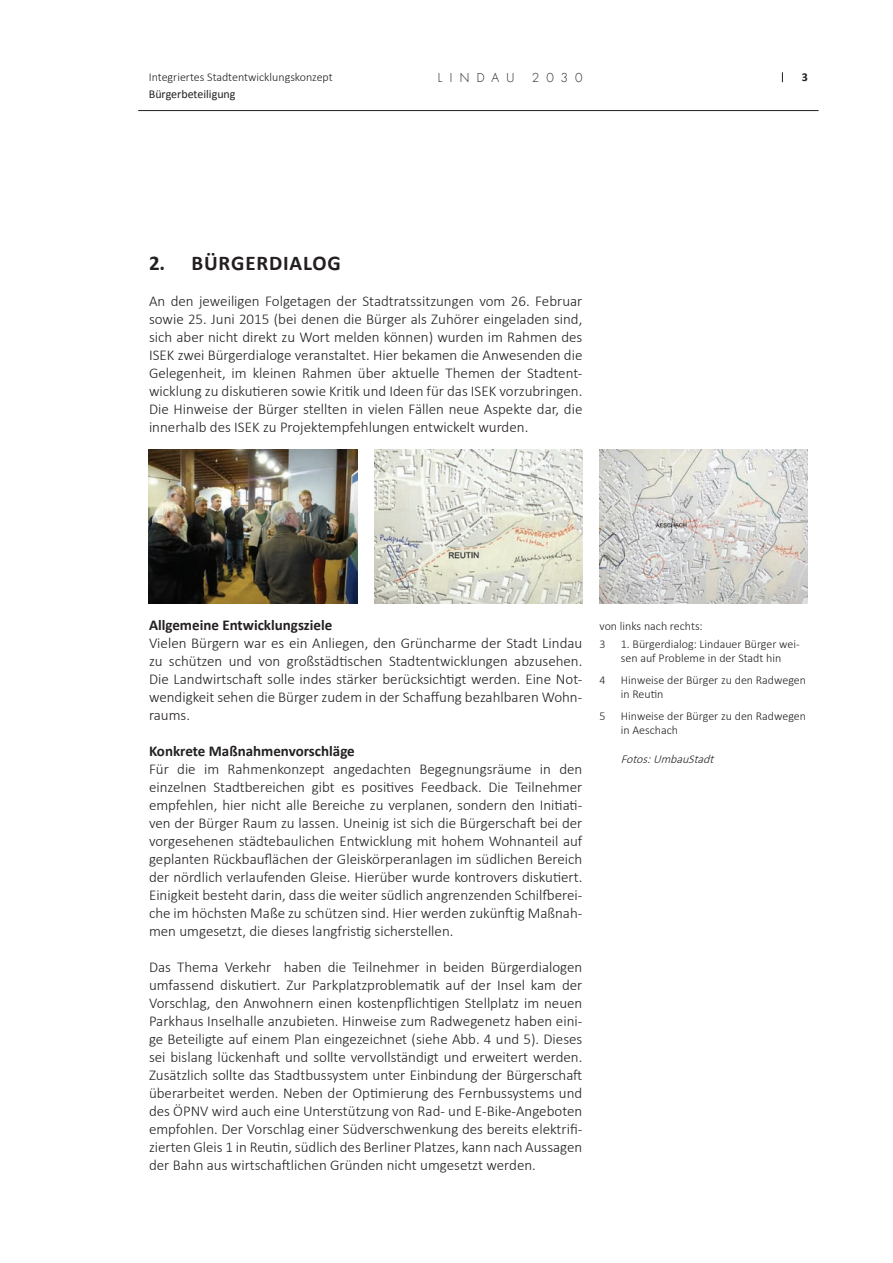
<style>
.page{position:relative;width:893px;height:1263px;background:#fff}
.page>*{position:absolute;margin:0;border:0;box-sizing:border-box;transform-origin:0 0}
.t1{font:700 21px "Calibri";letter-spacing:.04em;color:#231f20}
.t2{font:300 15px/18px "Calibri";color:#231f20;text-align:justify}
.t3{font:700 15px "Calibri";color:#231f20}
.t4{font:300 12px/14.4px "Calibri";color:#231f20}
.t5{font:12px "Calibri";color:#231f20}
.t6{font:italic 300 12px "Calibri";color:#231f20}
.t7{font:300 12px "Luz Sans";letter-spacing:.61em;color:#231f20}
.t8{font:700 12px "Calibri";color:#231f20}
.s1{color:#fff}
</style>
<div class="page">
<hr style="left:138px;top:110px;width:681px;height:1px;background:#231f20">
<img style="left:149px;top:450px;width:208px;height:154px">
<img style="left:375px;top:450px;width:208px;height:154px">
<img style="left:600px;top:450px;width:208px;height:154px">
<p class="t4" style="left:149px;top:70px;width:185px">Integriertes Stadtentwicklungskonzept</p>
<p class="t7" style="left:438px;top:70px;width:146px">LINDAU<span class="s1">.</span>2030</p>
<p class="t8" style="left:802px;top:70px;width:8px">3</p>
<p class="t5" style="left:149px;top:86px;width:88px">Bürgerbeteiligung</p>
<h1 class="t1" style="left:149px;top:250px;width:19px">2. B</h1>
<h1 class="t1" style="left:204px;top:250px;width:138px">ürgerdialog</h1>
<p class="t2" style="left:149px;top:291px;width:435px">An den jeweiligen Folgetagen der Stadtratssitzungen vom 26. Februar sowie 25. Juni 2015 (bei denen die Bürger als Zuhörer eingeladen sind, sich aber nicht direkt zu Wort melden können) wurden im Rahmen des ISEK zwei Bürgerdialoge veranstaltet. Hier bekamen die Anwesenden die Gelegenheit, im kleinen Rahmen über aktuelle Themen der Stadtent&shy;wicklung zu diskutieren sowie Kritik und Ideen für das ISEK vorzubringen.<br>Die Hinweise der Bürger stellten in vielen Fällen neue Aspekte dar, die innerhalb des ISEK zu Projektempfehlungen entwickelt wurden.</p>
<p class="t3" style="left:149px;top:615px;width:185px">Allgemeine Entwicklungsziele</p>
<p class="t2" style="left:149px;top:633px;width:435px">Vielen Bürgern war es ein Anliegen, den Grüncharme der Stadt Lindau zu schützen und von großstädtischen Stadtentwicklungen abzusehen.<br>Die Landwirtschaft solle indes stärker berücksichtigt werden. Eine Not&shy;wendigkeit sehen die Bürger zudem in der Schaffung bezahlbaren Wohn&shy;raums.</p>
<p class="t3" style="left:149px;top:741px;width:207px">Konkrete Maßnahmenvorschläge</p>
<p class="t2" style="left:149px;top:759px;width:435px">Für die im Rahmenkonzept angedachten Begegnungsräume in den einzelnen Stadtbereichen gibt es positives Feedback. Die Teilnehmer empfehlen, hier nicht alle Bereiche zu verplanen, sondern den Initiati&shy;ven der Bürger Raum zu lassen. Uneinig ist sich die Bürgerschaft bei der vorgesehenen städtebaulichen Entwicklung mit hohem Wohnanteil auf geplanten Rückbauflächen der Gleiskörperanlagen im südlichen Bereich der nördlich verlaufenden Gleise. Hierüber wurde kontrovers diskutiert.<br>Einigkeit besteht darin, dass die weiter südlich angrenzenden Schilfberei&shy;che im höchsten Maße zu schützen sind. Hier werden zukünftig Maßnah&shy;men umgesetzt, die dieses langfristig sicherstellen.</p>
<p class="t2" style="left:149px;top:957px;width:435px">Das Thema Verkehr haben die Teilnehmer in beiden Bürgerdialogen umfassend diskutiert. Zur Parkplatzproblematik auf der Insel kam der Vorschlag, den Anwohnern einen kostenpflichtigen Stellplatz im neuen Parkhaus Inselhalle anzubieten. Hinweise zum Radwegenetz haben eini&shy;ge Beteiligte auf einem Plan eingezeichnet (siehe Abb. 4 und 5). Dieses sei bislang lückenhaft und sollte vervollständigt und erweitert werden.<br>Zusätzlich sollte das Stadtbussystem unter Einbindung der Bürgerschaft überarbeitet werden. Neben der Optimierung des Fernbussystems und des ÖPNV wird auch eine Unterstützung von Rad- und E-Bike-Angeboten empfohlen. Der Vorschlag einer Südverschwenkung des bereits elektrifi&shy;zierten Gleis 1 in Reutin, südlich des Berliner Platzes, kann nach Aussagen der Bahn aus wirtschaftlichen Gründen nicht umgesetzt werden.</p>
<p class="t4" style="left:600px;top:616px;width:105px;line-height:18px">von links nach rechts:<br>3</p>
<p class="t4" style="left:621px;top:636px;width:180px">1. Bürgerdialog: Lindauer Bürger wei&shy;sen auf Probleme in der Stadt hin</p>
<p class="t4" style="left:600px;top:672px;width:8px">4</p>
<p class="t4" style="left:621px;top:672px;width:187px">Hinweise der Bürger zu den Radwegen in Reutin</p>
<p class="t4" style="left:600px;top:708px;width:8px">5</p>
<p class="t4" style="left:621px;top:708px;width:187px">Hinweise der Bürger zu den Radwegen in Aeschach</p>
<p class="t6" style="left:621px;top:752px;width:98px">Fotos:UmbauStadt</p>
</div>
